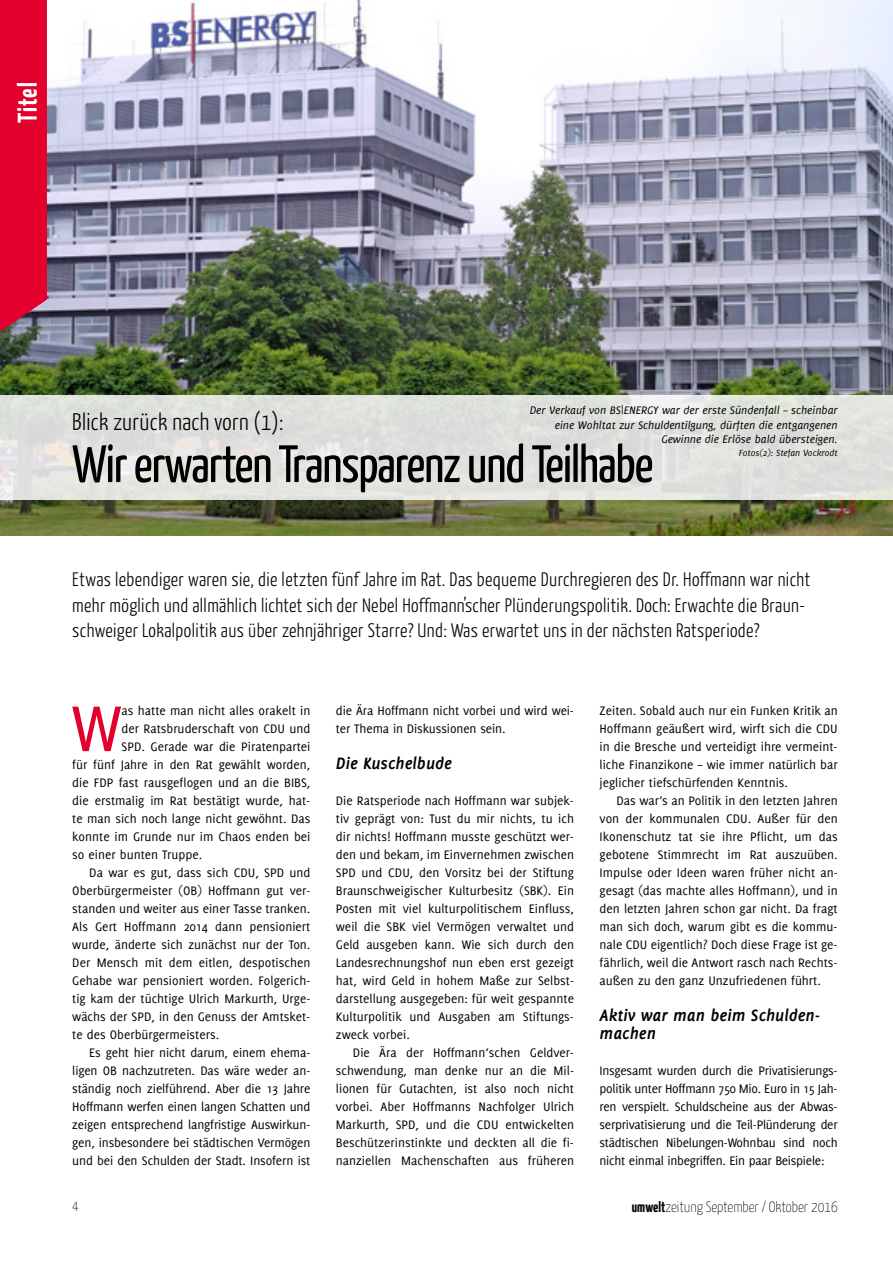
<style>
.page{position:relative;width:893px;height:1263px;background:#fff}
.page>*{position:absolute;margin:0;border:0;box-sizing:border-box;transform-origin:0 0}
.t1{font:70.65px "Delicious";color:#e4002c}
.t2{font:52.5px "Yanone Kaffeesatz";letter-spacing:-.02em;color:#000}
.t3{font:700 27px "Yanone Kaffeesatz";letter-spacing:.04em;color:#fff}
.t4{font:300 24px "Yanone Kaffeesatz";letter-spacing:.015em;color:#000}
.t5{font:300 19.5px/25.5px "Yanone Kaffeesatz";letter-spacing:.02em;color:#000}
.t6{font:italic 700 18px/18px "Delicious";color:#000}
.t7{font:100 15px "Yanone Kaffeesatz";color:#000}
.t8{font:13.5px/18px "Delicious";color:#000;text-align:justify}
.t9{font:italic 12px/14.4px "Delicious";color:#000;text-align:right}
.t10{font:italic 9.75px "Delicious";color:#000}
.s1{font-weight:700}
</style>
<div class="page">
<img style="left:0;top:0;width:893px;height:535px">
<svg style="left:0;top:395px;width:893px;height:104px;background:#e0e1de"></svg>
<svg style="left:0;top:0;width:47px;height:340px;background:#db0831"></svg>
<h3 class="t3" style="left:11px;top:123px;width:42px;rotate:-90deg">Titel</h3>
<p class="t9" style="left:530px;top:403px;width:310px">Der Verkauf von BS|ENERGY war der erste Sündenfall – scheinbar eine Wohltat zur Schuldentilgung, dürften die entgangenen<br>Gewinne die Erlöse bald übersteigen.</p>
<p class="t10" style="left:739px;top:447px;width:100px">Fotos(2): Stefan Vockrodt</p>
<h3 class="t4" style="left:72px;top:407px;width:213px">Blick zurück nach vorn (1):</h3>
<h2 class="t2" style="left:72px;top:432px;width:583px">Wir erwarten Transparenz und Teilhabe</h2>
<p class="t5" style="left:72px;top:566px;width:739px">Etwas lebendiger waren sie, die letzten fünf Jahre im Rat. Das bequeme Durchregieren des Dr. Hoffmann war nicht mehr möglich und allmählich lichtet sich der Nebel Hoffmann’scher Plünderungspolitik. Doch: Erwachte die Braun&shy;schweiger Lokalpolitik aus über zehnjähriger Starre? Und: Was erwartet uns in der nächsten Ratsperiode?</p>
<h1 class="t1" style="left:72px;top:688px;width:52px">W</h1>
<p class="t8" style="left:122px;top:701px;width:190px">as hatte man nicht alles orakelt in</p>
<p class="t8" style="left:122px;top:719px;width:190px">der Ratsbruderschaft von CDU und</p>
<p class="t8" style="left:122px;top:737px;width:190px">SPD. Gerade war die Piratenpartei</p>
<p class="t8" style="left:72px;top:755px;width:240px">für fünf Jahre in den Rat gewählt worden,</p>
<p class="t8" style="left:72px;top:773px;width:240px">die FDP fast rausgeflogen und an die BIBS,</p>
<p class="t8" style="left:72px;top:791px;width:240px">die erstmalig im Rat bestätigt wurde, hat-</p>
<p class="t8" style="left:72px;top:809px;width:240px">te man sich noch lange nicht gewöhnt. Das</p>
<p class="t8" style="left:72px;top:827px;width:240px">konnte im Grunde nur im Chaos enden bei</p>
<p class="t8" style="left:72px;top:845px;width:131px">so einer bunten Truppe.</p>
<p class="t8" style="left:89px;top:863px;width:223px">Da war es gut, dass sich CDU, SPD und</p>
<p class="t8" style="left:72px;top:881px;width:240px">Oberbürgermeister (OB) Hoffmann gut ver-</p>
<p class="t8" style="left:72px;top:899px;width:240px">standen und weiter aus einer Tasse tranken.</p>
<p class="t8" style="left:72px;top:917px;width:240px">Als Gert Hoffmann 2014 dann pensioniert</p>
<p class="t8" style="left:72px;top:935px;width:240px">wurde, änderte sich zunächst nur der Ton.</p>
<p class="t8" style="left:72px;top:953px;width:240px">Der Mensch mit dem eitlen, despotischen</p>
<p class="t8" style="left:72px;top:971px;width:240px">Gehabe war pensioniert worden. Folgerich-</p>
<p class="t8" style="left:72px;top:989px;width:240px">tig kam der tüchtige Ulrich Markurth, Urge-</p>
<p class="t8" style="left:72px;top:1007px;width:240px">wächs der SPD, in den Genuss der Amtsket-</p>
<p class="t8" style="left:72px;top:1025px;width:148px">te des Oberbürgermeisters.</p>
<p class="t8" style="left:89px;top:1043px;width:223px">Es geht hier nicht darum, einem ehema-</p>
<p class="t8" style="left:72px;top:1061px;width:240px">ligen OB nachzutreten. Das wäre weder an-</p>
<p class="t8" style="left:72px;top:1079px;width:240px">ständig noch zielführend. Aber die 13 Jahre</p>
<p class="t8" style="left:72px;top:1097px;width:240px">Hoffmann werfen einen langen Schatten und</p>
<p class="t8" style="left:72px;top:1115px;width:240px">zeigen entsprechend langfristige Auswirkun-</p>
<p class="t8" style="left:72px;top:1133px;width:240px">gen, insbesondere bei städtischen Vermögen</p>
<p class="t8" style="left:72px;top:1151px;width:240px">und bei den Schulden der Stadt. Insofern ist</p>
<p class="t8" style="left:336px;top:701px;width:240px">die Ära Hoffmann nicht vorbei und wird wei&shy;ter Thema in Diskussionen sein.</p>
<h3 class="t6" style="left:336px;top:754px;width:118px">Die Kuschelbude</h3>
<p class="t8" style="left:336px;top:791px;width:240px">Die Ratsperiode nach Hoffmann war subjek&shy;tiv geprägt von: Tust du mir nichts, tu ich dir nichts! Hoffmann musste geschützt wer&shy;den und bekam, im Einvernehmen zwischen SPD und CDU, den Vorsitz bei der Stiftung Braunschweigischer Kulturbesitz (SBK). Ein Posten mit viel kulturpolitischem Einfluss, weil die SBK viel Vermögen verwaltet und Geld ausgeben kann. Wie sich durch den Landesrechnungshof nun eben erst gezeigt hat, wird Geld in hohem Maße zur Selbst&shy;darstellung ausgegeben: für weit gespannte Kulturpolitik und Ausgaben am Stiftungs&shy;zweck vorbei.</p>
<p class="t8" style="left:336px;top:1043px;width:240px;text-indent:17px">Die Ära der Hoffmann‘schen Geldver&shy;schwendung, man denke nur an die Mil&shy;lionen für Gutachten, ist also noch nicht vorbei. Aber Hoffmanns Nachfolger Ulrich Markurth, SPD, und die CDU entwickelten Beschützerinstinkte und deckten all die fi&shy;nanziellen Machenschaften aus früheren</p>
<p class="t8" style="left:600px;top:701px;width:240px">Zeiten. Sobald auch nur ein Funken Kritik an Hoffmann geäußert wird, wirft sich die CDU in die Bresche und verteidigt ihre vermeint&shy;liche Finanzikone – wie immer natürlich bar jeglicher tiefschürfenden Kenntnis.</p>
<p class="t8" style="left:600px;top:791px;width:240px;text-indent:17px">Das war’s an Politik in den letzten Jahren von der kommunalen CDU. Außer für den Ikonenschutz tat sie ihre Pflicht, um das gebotene Stimmrecht im Rat auszuüben.<br>Impulse oder Ideen waren früher nicht an&shy;gesagt (das machte alles Hoffmann), und in den letzten Jahren schon gar nicht. Da fragt man sich doch, warum gibt es die kommu&shy;nale CDU eigentlich? Doch diese Frage ist ge&shy;fährlich, weil die Antwort rasch nach Rechts&shy;außen zu den ganz Unzufriedenen führt.</p>
<h3 class="t6" style="left:600px;top:1006px;width:222px">Aktiv war man beim Schulden&shy;machen</h3>
<p class="t8" style="left:600px;top:1061px;width:240px">Insgesamt wurden durch die Privatisierungs&shy;politik unter Hoffmann 750 Mio. Euro in 15 Jah&shy;ren verspielt. Schuldscheine aus der Abwas&shy;serprivatisierung und die Teil-Plünderung der städtischen Nibelungen-Wohnbau sind noch nicht einmal inbegriffen. Ein paar Beispiele:</p>
<p class="t7" style="left:72px;top:1196px;width:8px">4</p>
<p class="t7" style="left:632px;top:1197px;width:208px"><span class="s1">umwelt</span>zeitung September / Oktober 2016</p>
</div>
